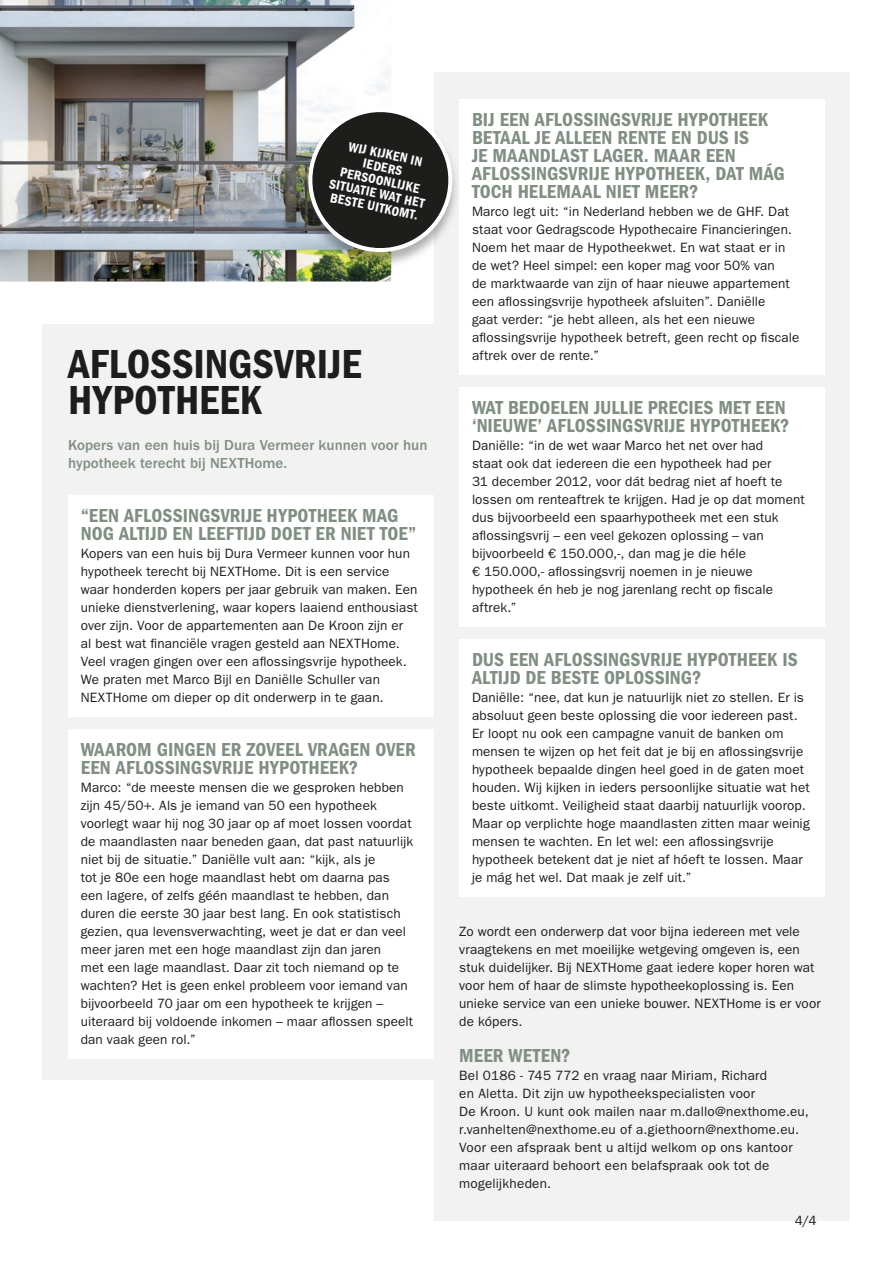
<style>
.page{position:relative;width:893px;height:1263px;background:#fff}
.page>*{position:absolute;margin:0;border:0;box-sizing:border-box;transform-origin:0 0}
.t1{font:42px/36px "ITC Franklin Gothic Std Dm Cd";letter-spacing:.005em;color:#1d1d1b}
.t2{font:19.5px/18px "ITC Franklin Gothic Std Dm Cd";letter-spacing:.01em;color:#818e82}
.t3{font:500 15px/18px "ITC Franklin Gothic Std";color:#818e82}
.t4{font:13.65px/13.4px "ITC Franklin Gothic Std Dm Cd";color:#fff;text-align:center}
.t5{font:13.5px/18px "ITC Franklin Gothic Std";letter-spacing:.01em;color:#1d1d1b}
</style>
<div class="page">
<div style="left:43px;top:72px;width:807px;height:1148px;background:#f1f2f1"></div>
<div style="left:68px;top:496px;width:366px;height:60px;background:#fff"></div>
<div style="left:68px;top:536px;width:366px;height:180px;background:#fff"></div>
<div style="left:68px;top:730px;width:366px;height:60px;background:#fff"></div>
<div style="left:68px;top:770px;width:366px;height:288px;background:#fff"></div>
<div style="left:459px;top:100px;width:366px;height:114px;background:#fff"></div>
<div style="left:459px;top:194px;width:366px;height:180px;background:#fff"></div>
<div style="left:459px;top:388px;width:366px;height:60px;background:#fff"></div>
<div style="left:459px;top:428px;width:366px;height:144px;background:#fff"></div>
<div style="left:459px;top:554px;width:366px;height:72px;background:#fff"></div>
<div style="left:459px;top:640px;width:366px;height:60px;background:#fff"></div>
<div style="left:459px;top:680px;width:366px;height:216px;background:#fff"></div>
<img style="left:0;top:0;width:433px;height:324px">
<div style="left:43px;top:1080px;width:390px;height:140px;background:#fff"></div>
<div style="left:300px;top:108px;width:161px;height:162px;background:#1d1d1b;opacity:.35"></div>
<svg style="left:299px;top:99px;width:163px;height:158px"></svg>
<p class="t4" style="left:339px;top:137px;width:99px;rotate:12deg">WIJ KIJKEN IN<br>IEDERS<br>PERSOONLIJKE<br>SITUATIE WAT HET<br>BESTE UITKOMT.</p>
<h1 class="t1" style="left:68px;top:346px;width:295px">AFLOSSINGSVRIJE<br>HYPOTHEEK</h1>
<p class="t3" style="left:68px;top:436px;width:361px">Kopers van een huis bij Dura Vermeer kunnen voor hun hypotheek terecht bij NEXTHome.</p>
<h2 class="t2" style="left:81px;top:507px;width:337px">“EEN AFLOSSINGSVRIJE HYPOTHEEK MAG<br>NOG ALTIJD EN LEEFTIJD DOET ER NIET TOE”</h2>
<p class="t5" style="left:81px;top:545px;width:339px">Kopers van een huis bij Dura Vermeer kunnen voor hun hypotheek terecht bij NEXTHome. Dit is een service waar honderden kopers per jaar gebruik van maken. Een unieke dienstverlening, waar kopers laaiend enthousiast over zijn. Voor de appartementen aan De Kroon zijn er<br>al best wat financiële vragen gesteld aan NEXTHome.<br>Veel vragen gingen over een aflossingsvrije hypotheek.<br>We praten met Marco Bijl en Daniëlle Schuller van NEXTHome om dieper op dit onderwerp in te gaan.</p>
<h2 class="t2" style="left:81px;top:741px;width:337px">WAAROM GINGEN ER ZOVEEL VRAGEN OVER<br>EEN AFLOSSINGSVRIJE HYPOTHEEK?</h2>
<p class="t5" style="left:81px;top:779px;width:334px">Marco: “de meeste mensen die we gesproken hebben zijn 45/50+. Als je iemand van 50 een hypotheek voorlegt waar hij nog 30 jaar op af moet lossen voordat de maandlasten naar beneden gaan, dat past natuurlijk niet bij de situatie.” Daniëlle vult aan: “kijk, als je<br>tot je 80e een hoge maandlast hebt om daarna pas een lagere, of zelfs géén maandlast te hebben, dan duren die eerste 30 jaar best lang. En ook statistisch gezien, qua levensverwachting, weet je dat er dan veel meer jaren met een hoge maandlast zijn dan jaren<br>met een lage maandlast. Daar zit toch niemand op te wachten? Het is geen enkel probleem voor iemand van bijvoorbeeld 70 jaar om een hypotheek te krijgen – uiteraard bij voldoende inkomen – maar aflossen speelt dan vaak geen rol.”</p>
<h2 class="t2" style="left:472px;top:111px;width:314px">BIJ EEN AFLOSSINGSVRIJE HYPOTHEEK<br>BETAAL JE ALLEEN RENTE EN DUS IS<br>JE MAANDLAST LAGER. MAAR EEN<br>AFLOSSINGSVRIJE HYPOTHEEK, DAT MÁG<br>TOCH HELEMAAL NIET MEER?</h2>
<p class="t5" style="left:472px;top:203px;width:329px">Marco legt uit: “in Nederland hebben we de GHF. Dat staat voor Gedragscode Hypothecaire Financieringen.<br>Noem het maar de Hypotheekwet. En wat staat er in de wet? Heel simpel: een koper mag voor 50% van<br>de marktwaarde van zijn of haar nieuwe appartement een aflossingsvrije hypotheek afsluiten”. Daniëlle<br>gaat verder: “je hebt alleen, als het een nieuwe aflossingsvrije hypotheek betreft, geen recht op fiscale aftrek over de rente.”</p>
<h2 class="t2" style="left:472px;top:399px;width:319px">WAT BEDOELEN JULLIE PRECIES MET EEN ‘NIEUWE’ AFLOSSINGSVRIJE HYPOTHEEK?</h2>
<p class="t5" style="left:472px;top:437px;width:334px">Daniëlle: “in de wet waar Marco het net over had<br>staat ook dat iedereen die een hypotheek had per<br>31 december 2012, voor dát bedrag niet af hoeft te lossen om renteaftrek te krijgen. Had je op dat moment dus bijvoorbeeld een spaarhypotheek met een stuk aflossingsvrij – een veel gekozen oplossing – van bijvoorbeeld € 150.000,-, dan mag je die héle<br>€ 150.000,- aflossingsvrij noemen in je nieuwe hypotheek én heb je nog jarenlang recht op fiscale aftrek.”</p>
<h2 class="t2" style="left:472px;top:651px;width:327px">DUS EEN AFLOSSINGSVRIJE HYPOTHEEK IS<br>ALTIJD DE BESTE OPLOSSING?</h2>
<p class="t5" style="left:472px;top:689px;width:339px">Daniëlle: “nee, dat kun je natuurlijk niet zo stellen. Er is absoluut geen beste oplossing die voor iedereen past.<br>Er loopt nu ook een campagne vanuit de banken om mensen te wijzen op het feit dat je bij en aflossingsvrije hypotheek bepaalde dingen heel goed in de gaten moet houden. Wij kijken in ieders persoonlijke situatie wat het beste uitkomt. Veiligheid staat daarbij natuurlijk voorop.<br>Maar op verplichte hoge maandlasten zitten maar weinig mensen te wachten. En let wel: een aflossingsvrije hypotheek betekent dat je niet af hóeft te lossen. Maar je mág het wel. Dat maak je zelf uit.”</p>
<p class="t5" style="left:459px;top:922px;width:363px">Zo wordt een onderwerp dat voor bijna iedereen met vele vraagtekens en met moeilijke wetgeving omgeven is, een stuk duidelijker. Bij NEXTHome gaat iedere koper horen wat voor hem of haar de slimste hypotheekoplossing is. Een unieke service van een unieke bouwer. NEXTHome is er voor de kópers.</p>
<h2 class="t2" style="left:459px;top:1047px;width:113px">MEER WETEN?</h2>
<p class="t5" style="left:459px;top:1067px;width:351px">Bel 0186 - 745 772 en vraag naar Miriam, Richard<br>en Aletta. Dit zijn uw hypotheekspecialisten voor<br>De Kroon. U kunt ook mailen naar m.dallo@nexthome.eu, r.vanhelten@nexthome.eu of a.giethoorn@nexthome.eu.<br>Voor een afspraak bent u altijd welkom op ons kantoor maar uiteraard behoort een belafspraak ook tot de mogelijkheden.</p>
<p class="t5" style="left:795px;top:1212px;width:23px">4/4</p>
</div>
